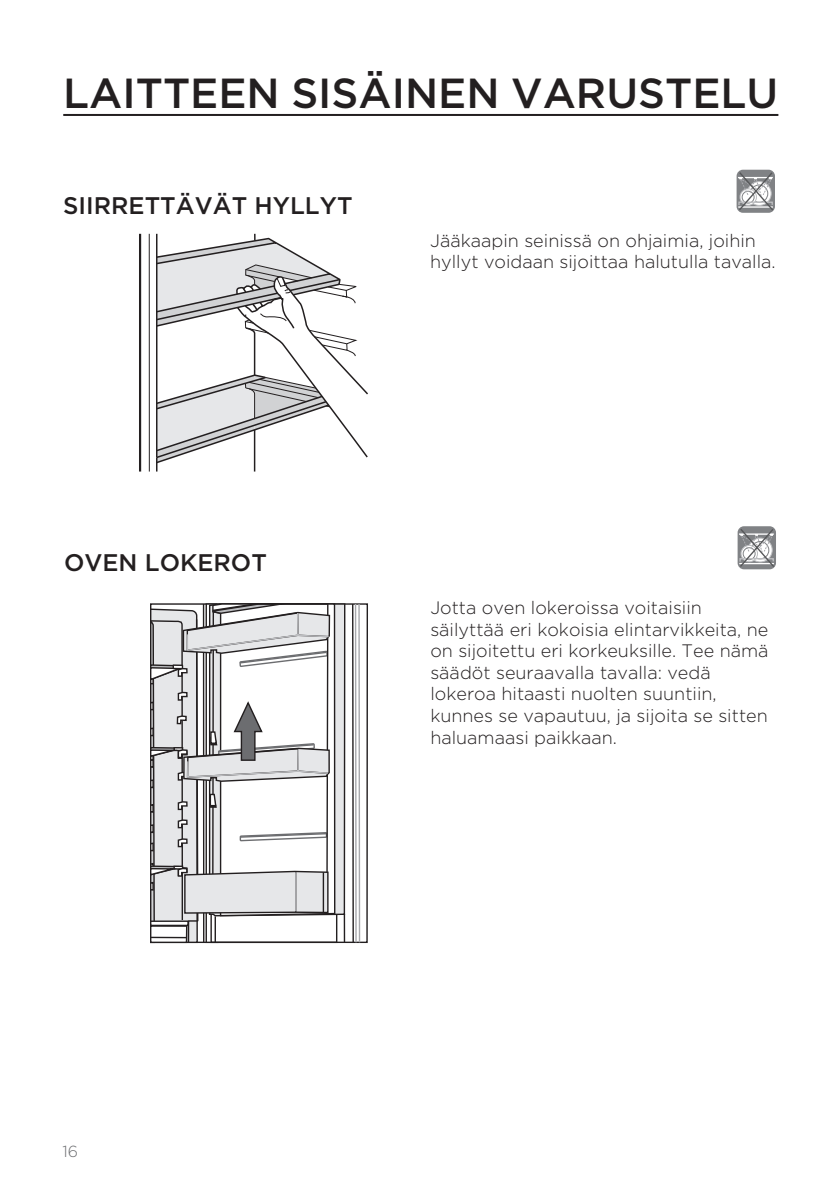
<style>
.page{position:relative;width:840px;height:1191px;background:#fff}
.page>*{position:absolute;margin:0;border:0;box-sizing:border-box;transform-origin:0 0}
.glavni_naslov{font:500 42px "Gotham";color:#231f20}
.podnaslov1-1{font:500 24px "Gotham";color:#231f20}
.besedilo{font:300 18px/21.6px "Gotham";color:#231f20}
.t1{font:300 16px "Gotham";color:#6c6d70}
</style>
<div class="page">
<hr style="left:63px;top:114px;width:715px;height:2px;background:#231f20">
<hr style="left:352px;top:604px;width:2px;height:338px;background:#231f20">
<hr style="left:358px;top:604px;width:2px;height:338px;background:#a8a9ad">
<hr style="left:354px;top:604px;width:2px;height:338px;background:#a8a9ad">
<svg style="left:338px;top:603px;width:8px;height:314px;background:#c4c4c6"></svg>
<hr style="left:343px;top:914px;width:2px;height:28px;background:#231f20">
<svg style="left:150px;top:603px;width:188px;height:341px"></svg>
<svg style="left:736px;top:170px;width:38px;height:43px"></svg>
<svg style="left:737px;top:171px;width:37px;height:41px"></svg>
<hr style="left:139px;top:234px;width:2px;height:237px;background:#231f20">
<svg style="left:148px;top:233px;width:220px;height:239px"></svg>
<svg style="left:737px;top:526px;width:38px;height:43px"></svg>
<svg style="left:738px;top:527px;width:37px;height:41px"></svg>
<p class="glavni_naslov" style="left:63px;top:66px;width:716px">LAITTEEN SISÄINEN VARUSTELU</p>
<p class="podnaslov1-1" style="left:63px;top:190px;width:291px">SIIRRETTÄVÄT HYLLYT</p>
<p class="besedilo" style="left:430px;top:229px;width:347px">Jääkaapin seinissä on ohjaimia, joihin hyllyt voidaan sijoittaa halutulla tavalla.</p>
<p class="podnaslov1-1" style="left:64px;top:546px;width:204px">OVEN LOKEROT</p>
<p class="besedilo" style="left:430px;top:596px;width:339px">Jotta oven lokeroissa voitaisiin säilyttää eri kokoisia elintarvikkeita, ne on sijoitettu eri korkeuksille. Tee nämä säädöt seuraavalla tavalla: vedä lokeroa hitaasti nuolten suuntiin, kunnes se vapautuu, ja sijoita se sitten haluamaasi paikkaan.</p>
<p class="t1" style="left:62px;top:1140px;width:17px">16</p>
</div>
